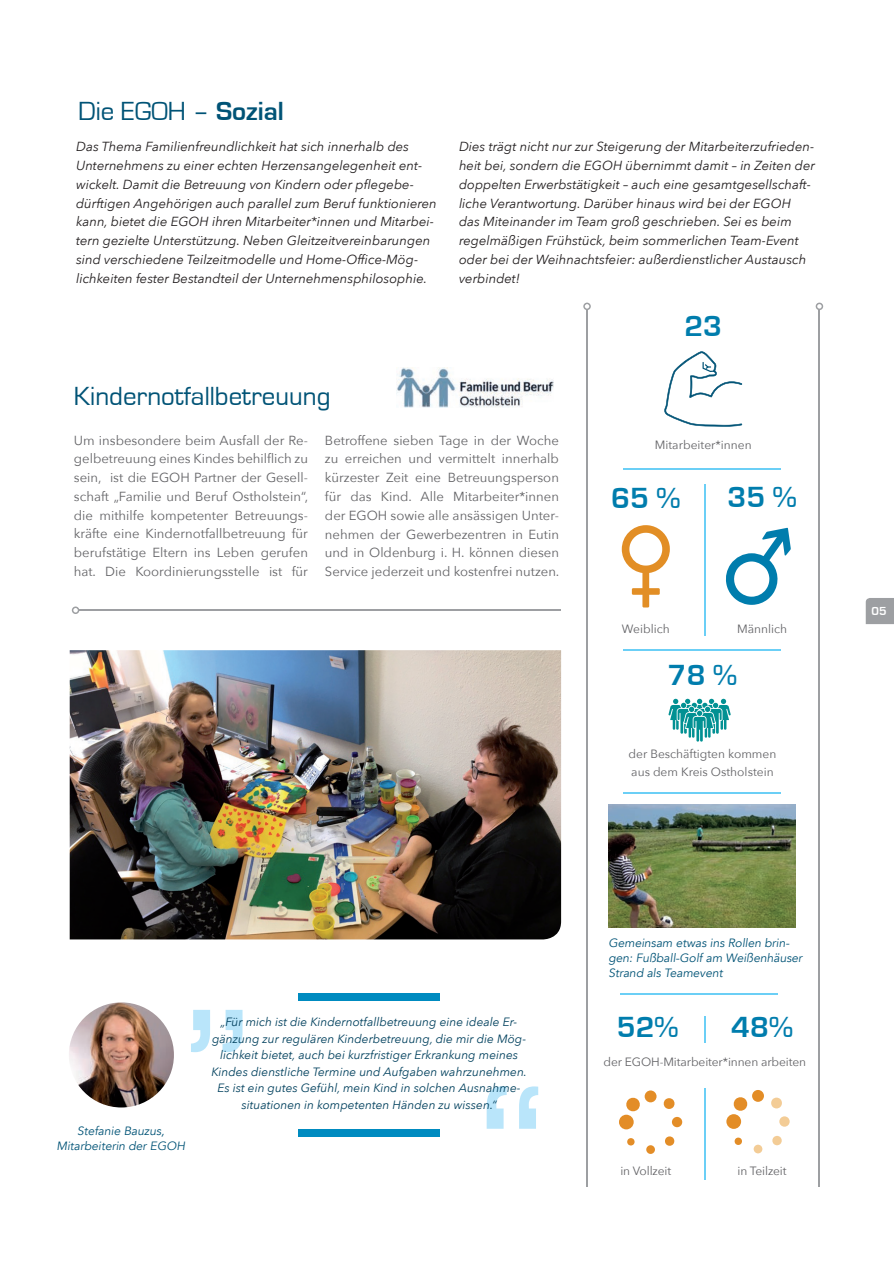
<style>
.page{position:relative;width:894px;height:1264px;background:#fff}
.page>*{position:absolute;margin:0;border:0;box-sizing:border-box;transform-origin:0 0}
.t1{font:700 30px "Eurostile";color:#007dad}
.t2{font:27px "Eurostile";color:#005376}
.t3{font:italic 13.2px/18.8px "Avenir Next";color:#231f20}
.t4{font:13.2px/18.8px "Avenir Next";color:#636366;text-align:justify}
.t5{font:italic 12px/16.5px "Avenir Next";color:#02415e;text-align:center}
.t6{font:12px/18px "Avenir Next";color:#636366}
.t7{font:italic 12px/15px "Avenir";color:#005376}
.t8{font:700 12px "Eurostile";color:#fff}
.s1{font-weight:700}
</style>
<div class="page">
<hr style="left:623px;top:791px;width:158px;height:2px;background:#6bcff6">
<hr style="left:623px;top:649px;width:158px;height:2px;background:#6bcff6">
<hr style="left:623px;top:468px;width:158px;height:2px;background:#6bcff6">
<svg style="left:664px;top:351px;width:78px;height:76px"></svg>
<svg style="left:621px;top:525px;width:48px;height:82px"></svg>
<svg style="left:726px;top:527px;width:64px;height:78px"></svg>
<svg style="left:668px;top:698px;width:62px;height:43px"></svg>
<svg style="left:486px;top:1086px;width:52px;height:42px"></svg>
<svg style="left:191px;top:1010px;width:51px;height:42px"></svg>
<hr style="left:586px;top:309px;width:1px;height:877px;background:#9d9fa2">
<svg style="left:583px;top:302px;width:7px;height:8px"></svg>
<hr style="left:818px;top:309px;width:2px;height:877px;background:#9d9fa2">
<svg style="left:815px;top:302px;width:8px;height:8px"></svg>
<hr style="left:620px;top:993px;width:157px;height:1px;background:#6bcff6">
<img style="left:396px;top:367px;width:157px;height:41px">
<svg style="left:671px;top:1116px;width:11px;height:11px"></svg>
<svg style="left:663px;top:1098px;width:12px;height:11px"></svg>
<svg style="left:665px;top:1136px;width:9px;height:10px"></svg>
<div style="left:644px;top:1090px;width:12px;height:12px;background:#e38d27;border-radius:50%"></div>
<svg style="left:626px;top:1097px;width:14px;height:14px"></svg>
<div style="left:646px;top:1145px;width:9px;height:8px;background:#e38d27;border-radius:50%"></div>
<svg style="left:627px;top:1138px;width:8px;height:7px"></svg>
<div style="left:619px;top:1114px;width:14px;height:15px;background:#e38d27;border-radius:50%"></div>
<div style="left:779px;top:1116px;width:10px;height:10px;background:#f3cc96;border-radius:50%"></div>
<svg style="left:771px;top:1097px;width:11px;height:11px"></svg>
<svg style="left:772px;top:1136px;width:10px;height:9px"></svg>
<div style="left:752px;top:1089px;width:12px;height:12px;background:#e38d27;border-radius:50%"></div>
<svg style="left:733px;top:1097px;width:14px;height:14px"></svg>
<div style="left:753px;top:1144px;width:9px;height:9px;background:#f3cc96;border-radius:50%"></div>
<svg style="left:734px;top:1137px;width:8px;height:8px"></svg>
<div style="left:726px;top:1114px;width:15px;height:14px;background:#e38d27;border-radius:50%"></div>
<img style="left:608px;top:804px;width:187px;height:123px">
<div style="left:298px;top:992px;width:141px;height:8px;background:#008bc0"></div>
<div style="left:298px;top:1128px;width:141px;height:8px;background:#008bc0"></div>
<img style="left:69px;top:1002px;width:105px;height:105px;border-radius:53px">
<hr style="left:79px;top:609px;width:482px;height:2px;background:#9d9fa2">
<svg style="left:72px;top:606px;width:7px;height:8px"></svg>
<hr style="left:703px;top:1088px;width:2px;height:91px;background:#6bcff6">
<hr style="left:703px;top:1015px;width:2px;height:27px;background:#6bcff6">
<hr style="left:703px;top:483px;width:2px;height:152px;background:#6bcff6">
<img style="left:70px;top:650px;width:491px;height:289px">
<svg style="left:865px;top:598px;width:28px;height:26px"></svg>
<h2 class="t2" style="left:78px;top:96px;width:207px">Die EGOH – <span class="s1">Sozial</span></h2>
<p class="t3" style="left:76px;top:137px;width:362px">Das Thema Familienfreundlichkeit hat sich innerhalb des Unternehmens zu einer echten Herzensangelegenheit ent&shy;wickelt. Damit die Betreuung von Kindern oder pflegebe&shy;dürftigen Angehörigen auch parallel zum Beruf funktionieren kann, bietet die EGOH ihren Mitarbeiter*innen und Mitarbei&shy;tern gezielte Unterstützung. Neben Gleitzeitvereinbarungen sind verschiedene Teilzeitmodelle und Home-Office-Mög&shy;lichkeiten fester Bestandteil der Unternehmensphilosophie.</p>
<p class="t3" style="left:459px;top:137px;width:357px">Dies trägt nicht nur zur Steigerung der Mitarbeiterzufrieden&shy;heit bei, sondern die EGOH übernimmt damit – in Zeiten der doppelten Erwerbstätigkeit – auch eine gesamtgesellschaft&shy;liche Verantwortung. Darüber hinaus wird bei der EGOH das Miteinander im Team groß geschrieben. Sei es beim regelmäßigen Frühstück, beim sommerlichen Team-Event oder bei der Weihnachtsfeier: außerdienstlicher Austausch verbindet!</p>
<h2 class="t2" style="left:74px;top:381px;width:258px">Kindernotfallbetreuung</h2>
<p class="t4" style="left:74px;top:430px;width:236px">Um insbesondere beim Ausfall der Re&shy;gelbetreuung eines Kindes behilflich zu sein, ist die EGOH Partner der Gesell&shy;schaft „Familie und Beruf Ostholstein“, die mithilfe kompetenter Betreuungs&shy;kräfte eine Kindernotfallbetreuung für berufstätige Eltern ins Leben gerufen hat. Die Koordinierungsstelle ist für</p>
<p class="t4" style="left:325px;top:430px;width:236px">Betroffene sieben Tage in der Woche zu erreichen und vermittelt innerhalb kürzester Zeit eine Betreuungsperson für das Kind. Alle Mitarbeiter*innen der EGOH sowie alle ansässigen Unter&shy;nehmen der Gewerbezentren in Eutin und in Oldenburg i. H. können diesen Service jederzeit und kostenfrei nutzen.</p>
<h1 class="t1" style="left:684px;top:310px;width:39px">23</h1>
<p class="t6" style="left:654px;top:435px;width:98px">Mitarbeiter*innen</p>
<h1 class="t1" style="left:611px;top:481px;width:71px">65 %</h1>
<h1 class="t1" style="left:727px;top:480px;width:71px">35 %</h1>
<p class="t6" style="left:622px;top:619px;width:49px">Weiblich</p>
<p class="t6" style="left:737px;top:619px;width:52px">Männlich</p>
<h1 class="t1" style="left:667px;top:659px;width:71px">78 %</h1>
<p class="t6" style="left:628px;top:744px;width:149px">der Beschäftigten kommen aus dem Kreis Ostholstein</p>
<p class="t8" style="left:871px;top:604px;width:9px">0</p>
<p class="t8" style="left:871px;top:604px;width:17px">15</p>
<p class="t7" style="left:56px;top:1123px;width:130px;text-align:center">Stefanie Bauzus,<br>Mitarbeiterin der EGOH</p>
<p class="t5" style="left:211px;top:1013px;width:317px">„Für mich ist die Kindernotfallbetreuung eine ideale Er&shy;gänzung zur regulären Kinderbetreuung, die mir die Mög&shy;lichkeit bietet, auch bei kurzfristiger Erkrankung meines Kindes dienstliche Termine und Aufgaben wahrzunehmen.<br>Es ist ein gutes Gefühl, mein Kind in solchen Ausnahme&shy;situationen in kompetenten Händen zu wissen.“</p>
<p class="t7" style="left:608px;top:935px;width:195px">Gemeinsam etwas ins Rollen brin&shy;gen: Fußball-Golf am Weißenhäuser<br>Strand als Teamevent</p>
<h1 class="t1" style="left:617px;top:1010px;width:63px">52%</h1>
<h1 class="t1" style="left:731px;top:1010px;width:63px">48%</h1>
<p class="t6" style="left:603px;top:1052px;width:204px">der EGOH-Mitarbeiter*innen arbeiten</p>
<p class="t6" style="left:620px;top:1161px;width:52px">in Vollzeit</p>
<p class="t6" style="left:737px;top:1161px;width:51px">in Teilzeit</p>
</div>
